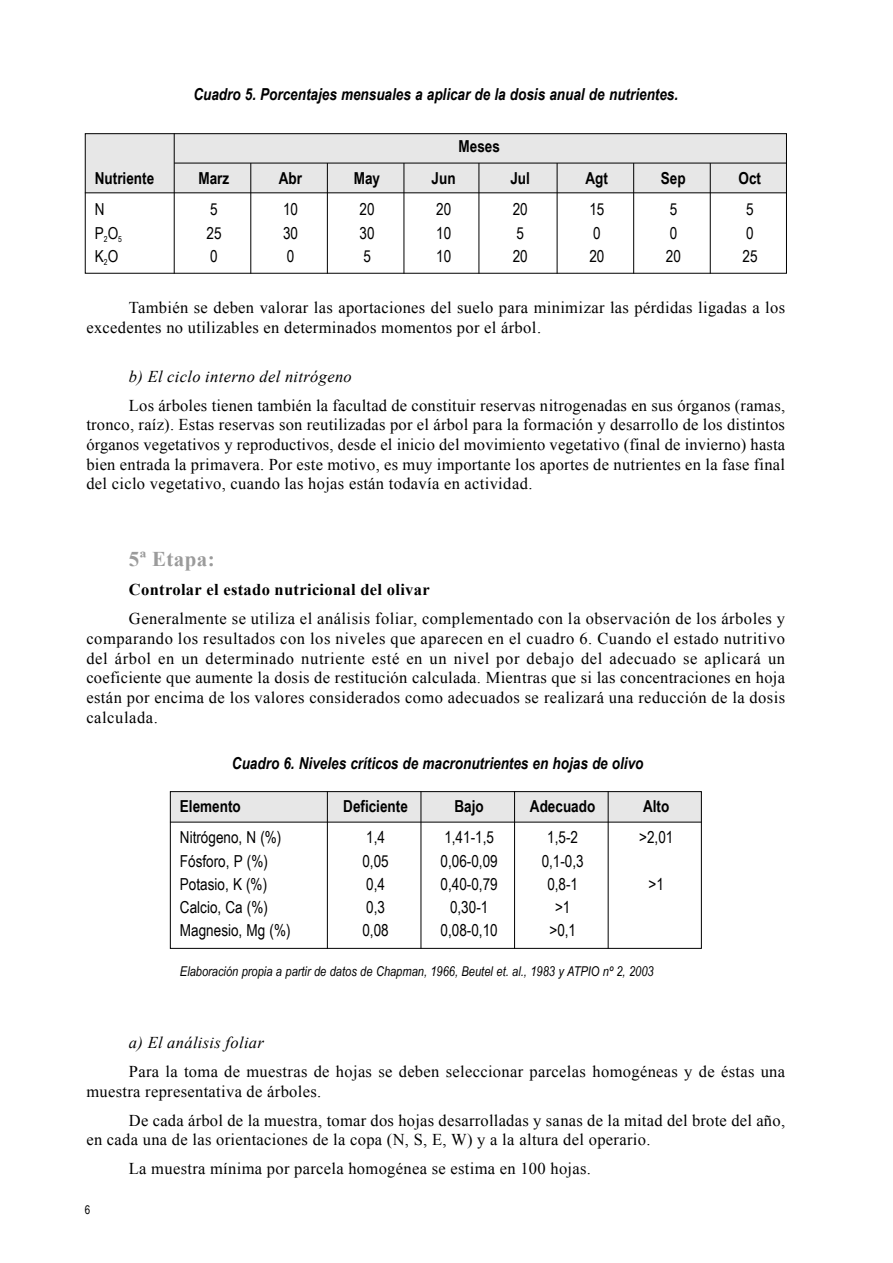
<style>
.page{position:relative;width:893px;height:1263px;background:#fff}
.page>*{position:absolute;margin:0;border:0;box-sizing:border-box;transform-origin:0 0}
.t1{font:700 21px "Times New Roman";letter-spacing:.02em;color:#9b9b9b}
.t2{font:16.5px/19.6px "Times New Roman";letter-spacing:.02em;color:#000}
.t3{font:16.5px "Arial Narrow";color:#000}
.t4{font:italic 700 16.5px "Arial Narrow";color:#000}
.t5{font:700 16.5px "Arial Narrow";color:#000}
.t6{font:italic 16.5px "Times New Roman";letter-spacing:.02em;color:#000}
.t7{font:700 16.5px "Times New Roman";letter-spacing:.02em;color:#000}
.t8{font:italic 13.5px "Arial Narrow";color:#000}
.t9{font:12px "Arial Narrow";color:#000}
</style>
<div class="page">
<svg style="left:84px;top:133px;width:703px;height:690px"></svg>
<hr style="left:327px;top:791px;width:1px;height:158px;background:#000">
<hr style="left:420px;top:791px;width:1px;height:158px;background:#000">
<hr style="left:514px;top:791px;width:1px;height:158px;background:#000">
<hr style="left:607px;top:791px;width:1px;height:158px;background:#000">
<div style="left:170px;top:791px;width:531px;height:158px;border:1px solid #000"></div>
<p class="t4" style="left:193px;top:85px;width:486px">Cuadro 5. Porcentajes mensuales a aplicar de la dosis anual de nutrientes.</p>
<p class="t5" style="left:458px;top:137px;width:43px">Meses</p>
<p class="t5" style="left:95px;top:168px;width:61px">Nutriente</p>
<p class="t5" style="left:198px;top:168px;width:32px">Marz</p>
<p class="t5" style="left:279px;top:168px;width:25px">Abr</p>
<p class="t5" style="left:354px;top:168px;width:28px">May</p>
<p class="t5" style="left:431px;top:168px;width:26px">Jun</p>
<p class="t5" style="left:510px;top:168px;width:21px">Jul</p>
<p class="t5" style="left:585px;top:168px;width:24px">Agt</p>
<p class="t5" style="left:660px;top:168px;width:26px">Sep</p>
<p class="t5" style="left:738px;top:168px;width:24px">Oct</p>
<p class="t3" style="left:95px;top:200px;width:11px">N</p>
<p class="t3" style="left:210px;top:200px;width:9px">5</p>
<p class="t3" style="left:283px;top:200px;width:17px">10</p>
<p class="t3" style="left:359px;top:200px;width:17px">20</p>
<p class="t3" style="left:436px;top:200px;width:17px">20</p>
<p class="t3" style="left:512px;top:200px;width:17px">20</p>
<p class="t3" style="left:589px;top:200px;width:17px">15</p>
<p class="t3" style="left:669px;top:200px;width:9px">5</p>
<p class="t3" style="left:746px;top:200px;width:9px">5</p>
<p class="t3" style="left:95px;top:223px;width:29px">P<sub>2</sub>O<sub>5</sub></p>
<p class="t3" style="left:206px;top:223px;width:17px">25</p>
<p class="t3" style="left:283px;top:223px;width:17px">30</p>
<p class="t3" style="left:359px;top:223px;width:17px">30</p>
<p class="t3" style="left:436px;top:223px;width:17px">10</p>
<p class="t3" style="left:516px;top:223px;width:9px">5</p>
<p class="t3" style="left:593px;top:223px;width:9px">0</p>
<p class="t3" style="left:669px;top:223px;width:9px">0</p>
<p class="t3" style="left:746px;top:223px;width:9px">0</p>
<p class="t3" style="left:95px;top:247px;width:25px">K<sub>2</sub>O</p>
<p class="t3" style="left:210px;top:247px;width:9px">0</p>
<p class="t3" style="left:287px;top:247px;width:9px">0</p>
<p class="t3" style="left:363px;top:247px;width:9px">5</p>
<p class="t3" style="left:436px;top:247px;width:17px">10</p>
<p class="t3" style="left:513px;top:247px;width:17px">20</p>
<p class="t3" style="left:589px;top:247px;width:17px">20</p>
<p class="t3" style="left:666px;top:247px;width:17px">20</p>
<p class="t3" style="left:742px;top:247px;width:17px">25</p>
<p class="t2" style="left:86px;top:298px;width:700px;text-indent:43px">También se deben valorar las aportaciones del suelo para minimizar las pérdidas ligadas a los excedentes no utilizables en determinados momentos por el árbol.</p>
<p class="t6" style="left:129px;top:367px;width:224px">b) El ciclo interno del nitrógeno</p>
<p class="t2" style="left:86px;top:395px;width:700px;text-align:justify;text-indent:43px">Los árboles tienen también la facultad de constituir reservas nitrogenadas en sus órganos (ramas, tronco, raíz). Estas reservas son reutilizadas por el árbol para la formación y desarrollo de los distintos órganos vegetativos y reproductivos, desde el inicio del movimiento vegetativo (final de invierno) hasta bien entrada la primavera. Por este motivo, es muy importante los aportes de nutrientes en la fase final del ciclo vegetativo, cuando las hojas están todavía en actividad.</p>
<p class="t1" style="left:129px;top:548px;width:87px">5ª Etapa:</p>
<p class="t7" style="left:129px;top:581px;width:302px">Controlar el estado nutricional del olivar</p>
<p class="t2" style="left:86px;top:609px;width:700px;text-align:justify;text-indent:43px">Generalmente se utiliza el análisis foliar, complementado con la observación de los árboles y comparando los resultados con los niveles que aparecen en el cuadro 6. Cuando el estado nutritivo del árbol en un determinado nutriente esté en un nivel por debajo del adecuado se aplicará un coeficiente que aumente la dosis de restitución calculada. Mientras que si las concentraciones en hoja están por encima de los valores considerados como adecuados se realizará una reducción de la dosis calculada.</p>
<p class="t4" style="left:232px;top:753px;width:413px">Cuadro 6. Niveles críticos de macronutrientes en hojas de olivo</p>
<p class="t5" style="left:180px;top:796px;width:62px">Elemento</p>
<p class="t5" style="left:343px;top:796px;width:66px">Deficiente</p>
<p class="t5" style="left:454px;top:796px;width:31px">Bajo</p>
<p class="t5" style="left:530px;top:796px;width:67px">Adecuado</p>
<p class="t5" style="left:643px;top:796px;width:28px">Alto</p>
<p class="t3" style="left:180px;top:828px;width:103px">Nitrógeno, N (%)</p>
<p class="t3" style="left:366px;top:828px;width:20px">1,4</p>
<p class="t3" style="left:444px;top:828px;width:51px">1,41-1,5</p>
<p class="t3" style="left:547px;top:828px;width:32px">1,5-2</p>
<p class="t3" style="left:639px;top:828px;width:36px">&gt;2,01</p>
<p class="t3" style="left:180px;top:851px;width:89px">Fósforo, P (%)</p>
<p class="t3" style="left:362px;top:851px;width:28px">0,05</p>
<p class="t3" style="left:440px;top:851px;width:59px">0,06-0,09</p>
<p class="t3" style="left:541px;top:851px;width:44px">0,1-0,3</p>
<p class="t3" style="left:180px;top:874px;width:89px">Potasio, K (%)</p>
<p class="t3" style="left:366px;top:874px;width:20px">0,4</p>
<p class="t3" style="left:440px;top:874px;width:59px">0,40-0,79</p>
<p class="t3" style="left:547px;top:874px;width:32px">0,8-1</p>
<p class="t3" style="left:648px;top:874px;width:17px">&gt;1</p>
<p class="t3" style="left:180px;top:898px;width:89px">Calcio, Ca (%)</p>
<p class="t3" style="left:366px;top:898px;width:20px">0,3</p>
<p class="t3" style="left:450px;top:898px;width:40px">0,30-1</p>
<p class="t3" style="left:555px;top:898px;width:17px">&gt;1</p>
<p class="t3" style="left:180px;top:921px;width:112px">Magnesio, Mg (%)</p>
<p class="t3" style="left:362px;top:921px;width:28px">0,08</p>
<p class="t3" style="left:440px;top:921px;width:59px">0,08-0,10</p>
<p class="t3" style="left:549px;top:921px;width:28px">&gt;0,1</p>
<p class="t8" style="left:180px;top:963px;width:475px">Elaboración propia a partir de datos de Chapman, 1966, Beutel et. al., 1983 y ATPIO nº 2, 2003</p>
<p class="t6" style="left:129px;top:1033px;width:136px">a) El análisis foliar</p>
<p class="t2" style="left:86px;top:1062px;width:700px;text-indent:43px">Para la toma de muestras de hojas se deben seleccionar parcelas homogéneas y de éstas una muestra representativa de árboles.</p>
<p class="t2" style="left:86px;top:1110px;width:700px;text-indent:43px">De cada árbol de la muestra, tomar dos hojas desarrolladas y sanas de la mitad del brote del año, en cada una de las orientaciones de la copa (N, S, E, W) y a la altura del operario.</p>
<p class="t2" style="left:129px;top:1159px;width:463px">La muestra mínima por parcela homogénea se estima en 100 hojas.</p>
<p class="t9" style="left:85px;top:1202px;width:7px">6</p>
</div>
